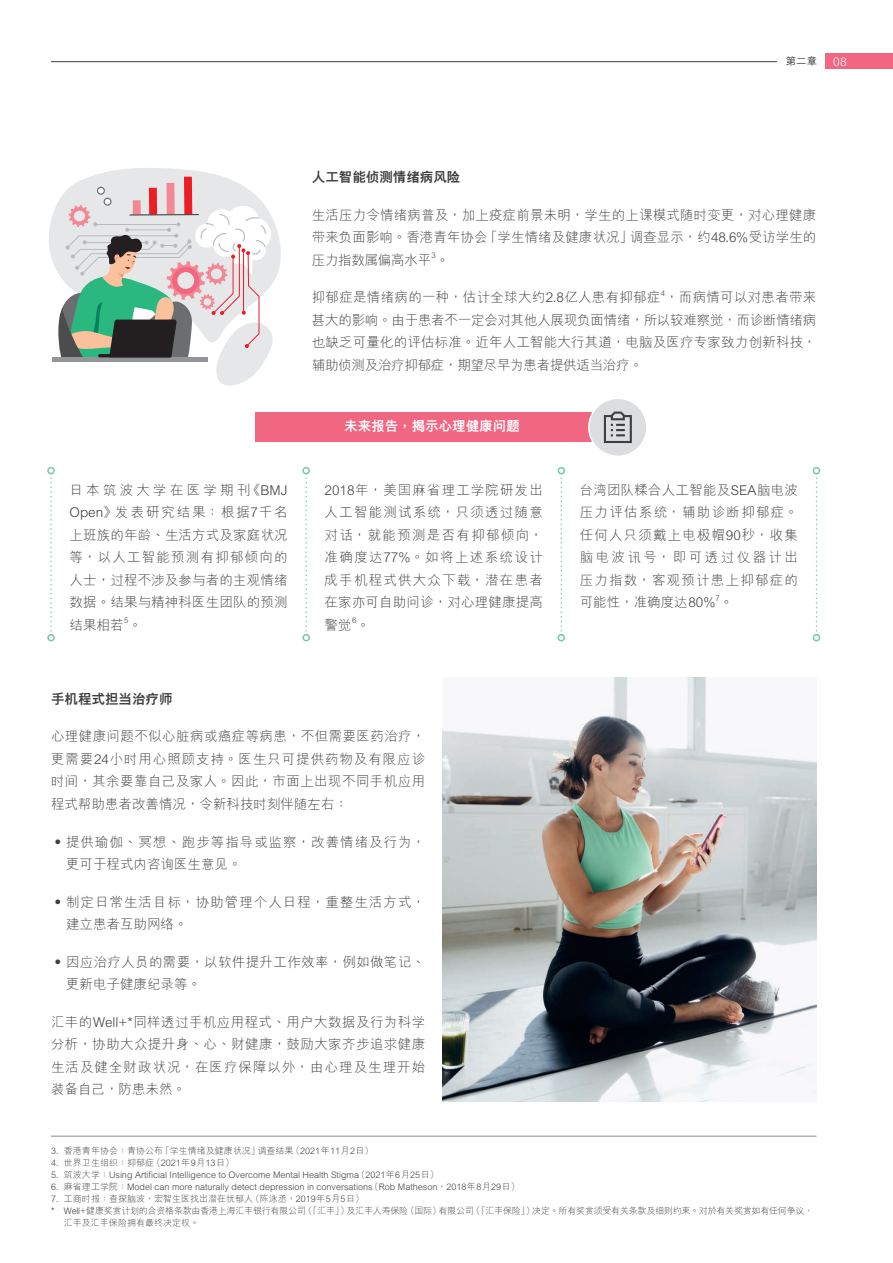
<style>
.page{position:relative;width:893px;height:1263px;background:#fff}
.page>*{position:absolute;margin:0;border:0;box-sizing:border-box;transform-origin:0 0}
.t1{font:300 13.5px/22.5px "M Hei PR Cfor HSBC";letter-spacing:.02em;color:#3e3e3f;text-align:justify}
.t2{font:300 13.5px/22.5px "M Hei PR Cfor HSBC";letter-spacing:.075em;color:#3e3e3f}
.t3{font:800 13.5px "M Hei PR Cfor HSBC";color:#3e3e3f}
.t4{font:800 13.5px "M Hei PR Cfor HSBC";color:#fff}
.t5{font:300 12px "M Hei PR Cfor HSBC";color:#fff}
.t6{font:500 10.5px "M Hei PR Cfor HSBC";color:#3e3e3f}
.t7{font:300 9px "M Hei PR Cfor HSBC";color:#3e3e3f}
.t8{font:300 9px "M Hei PR Cfor HSBC";letter-spacing:-.025em;color:#3e3e3f}
.t9{font:300 7.8px "M Hei PR Cfor HSBC";color:#3e3e3f}
.s1{font-family:"M Hei H Kfor HSBC"}
</style>
<div class="page">
<div style="left:825px;top:53px;width:68px;height:16px;background:#f16681"></div>
<hr style="left:51px;top:61px;width:726px;height:1px;background:#3e3e3f">
<div style="left:255px;top:412px;width:357px;height:30px;background:#f16681"></div>
<img style="left:442px;top:677px;width:374px;height:424px">
<svg style="left:305px;top:474px;width:2px;height:160px"></svg>
<div style="left:302px;top:467px;width:8px;height:7px;border:2px solid #77c9ac;border-radius:50%"></div>
<div style="left:302px;top:634px;width:8px;height:7px;border:2px solid #77c9ac;border-radius:50%"></div>
<svg style="left:50px;top:474px;width:2px;height:160px"></svg>
<div style="left:47px;top:467px;width:8px;height:7px;border:2px solid #77c9ac;border-radius:50%"></div>
<div style="left:47px;top:634px;width:8px;height:7px;border:2px solid #77c9ac;border-radius:50%"></div>
<svg style="left:816px;top:474px;width:1px;height:160px"></svg>
<div style="left:813px;top:467px;width:7px;height:7px;border:2px solid #77c9ac;border-radius:50%"></div>
<div style="left:813px;top:634px;width:7px;height:7px;border:2px solid #77c9ac;border-radius:50%"></div>
<svg style="left:561px;top:474px;width:1px;height:160px"></svg>
<div style="left:558px;top:467px;width:7px;height:7px;border:2px solid #77c9ac;border-radius:50%"></div>
<div style="left:558px;top:634px;width:7px;height:7px;border:2px solid #77c9ac;border-radius:50%"></div>
<svg style="left:49px;top:168px;width:232px;height:218px"></svg>
<div style="left:589px;top:398px;width:58px;height:58px;background:#dcdddf;border-radius:50%"></div>
<div style="left:588px;top:397px;width:60px;height:60px;border:2px solid #fff;border-radius:50%"></div>
<svg style="left:604px;top:412px;width:28px;height:31px"></svg>
<hr style="left:51px;top:1135px;width:765px;height:2px;background:#939598">
<p class="t6" style="left:786px;top:55px;width:33px">第二章</p>
<p class="t5" style="left:833px;top:55px;width:15px">08</p>
<p class="t3" style="left:312px;top:170px;width:150px">人工智能侦测情绪病风险</p>
<p class="t1" style="left:312px;top:204px;width:506px">生活压力令情绪病普及<span class="s1">，</span>加上疫症前景未明<span class="s1">，</span>学生的上课模式随时变更<span class="s1">，</span>对心理健康带来负面影响<span class="s1">。</span>香港青年协会「学生情绪及健康状况」调查显示<span class="s1">，</span>约48.6%受访学生的压力指数属偏高水平<span class="s1">。</span></p>
<p class="t9" style="left:432px;top:251px;width:6px">3</p>
<p class="t1" style="left:312px;top:286px;width:506px">抑郁症是情绪病的一种<span class="s1">，</span>估计全球大约2.8亿人患有抑郁症<span class="s1">，</span>而病情可以对患者带来</p>
<p class="t9" style="left:661px;top:289px;width:6px">4</p>
<p class="t1" style="left:312px;top:309px;width:506px">甚大的影响<span class="s1">。</span>由于患者不一定会对其他人展现负面情绪<span class="s1">，</span>所以较难察觉<span class="s1">，</span>而诊断情绪病也缺乏可量化的评估标准<span class="s1">。</span>近年人工智能大行其道<span class="s1">，</span>电脑及医疗专家致力创新科技<span class="s1">，</span>辅助侦测及治疗抑郁症<span class="s1">，</span>期望尽早为患者提供适当治疗<span class="s1">。</span></p>
<p class="t1" style="left:70px;top:479px;width:220px">日本筑波大学在医学期刊《BMJ Open》发表研究结果<span class="s1">：</span>根据7千名上班族的年龄丶生活方式及家庭状况等<span class="s1">，</span>以人工智能预测有抑郁倾向的人士<span class="s1">，</span>过程不涉及参与者的主观情绪数据<span class="s1">。</span>结果与精神科医生团队的预测结果相若<span class="s1">。</span></p>
<p class="t9" style="left:124px;top:616px;width:6px">5</p>
<p class="t4" style="left:344px;top:418px;width:177px">未来报告<span class="s1">，</span>揭示心理健康问题</p>
<p class="t1" style="left:325px;top:479px;width:220px">2018年<span class="s1">，</span>美国麻省理工学院研发出人工智能测试系统<span class="s1">，</span>只须透过随意对话<span class="s1">，</span>就能预测是否有抑郁倾向<span class="s1">，</span>准确度达77%<span class="s1">。</span>如将上述系统设计成手机程式供大众下载<span class="s1">，</span>潜在患者在家亦可自助问诊<span class="s1">，</span>对心理健康提高警觉<span class="s1">。</span></p>
<p class="t9" style="left:352px;top:616px;width:6px">6</p>
<p class="t3" style="left:51px;top:691px;width:123px">手机程式担当治疗师</p>
<p class="t1" style="left:51px;top:726px;width:376px">心理健康问题不似心脏病或癌症等病患<span class="s1">，</span>不但需要医药治疗<span class="s1">，</span>更需要24小时用心照顾支持<span class="s1">。</span>医生只可提供药物及有限应诊时间<span class="s1">，</span>其余要靠自己及家人<span class="s1">。</span>因此<span class="s1">，</span>市面上出现不同手机应用程式帮助患者改善情况<span class="s1">，</span>令新科技时刻伴随左右<span class="s1">：</span></p>
<p class="t2" style="left:66px;top:831px;width:361px;text-indent:-15px"><span class="s1">•</span> 提供瑜伽丶冥想丶跑步等指导或监察<span class="s1">，</span>改善情绪及行为<span class="s1">，</span>更可于程式内咨询医生意见<span class="s1">。</span></p>
<p class="t2" style="left:66px;top:891px;width:361px;text-indent:-15px"><span class="s1">•</span> 制定日常生活目标<span class="s1">，</span>协助管理个人日程<span class="s1">，</span>重整生活方式<span class="s1">，</span>建立患者互助网络<span class="s1">。</span></p>
<p class="t1" style="left:66px;top:951px;width:361px;text-indent:-15px"><span class="s1">•</span> 因应治疗人员的需要<span class="s1">，</span>以软件提升工作效率<span class="s1">，</span>例如做笔记丶更新电子健康纪录等<span class="s1">。</span></p>
<p class="t1" style="left:51px;top:1011px;width:376px">汇丰的Well+*同样透过手机应用程式丶用户大数据及行为科学分析<span class="s1">，</span>协助大众提升身丶心丶财健康<span class="s1">，</span>鼓励大家齐步追求健康生活及健全财政状况<span class="s1">，</span>在医疗保障以外<span class="s1">，</span>由心理及生理开始装备自己<span class="s1">，</span>防患未然<span class="s1">。</span></p>
<p class="t1" style="left:580px;top:479px;width:220px">台湾团队糅合人工智能及SEA脑电波压力评估系统<span class="s1">，</span>辅助诊断抑郁症<span class="s1">。</span>任何人只须戴上电极帽90秒<span class="s1">，</span>收集脑电波讯号<span class="s1">，</span>即可透过仪器计出压力指数<span class="s1">，</span>客观预计患上抑郁症的可能性<span class="s1">，</span>准确度达80% <span class="s1">。</span></p>
<p class="t9" style="left:715px;top:594px;width:6px">7</p>
<p class="t7" style="left:51px;top:1146px;width:324px">3. 香港青年协会<span class="s1">：</span>青协公布「学生情绪及健康状况」调查结果（2021年11月2日）</p>
<p class="t7" style="left:51px;top:1158px;width:184px">4. 世界卫生组织<span class="s1">：</span>抑郁症（2021年9月13日）</p>
<p class="t7" style="left:51px;top:1170px;width:389px">5. 筑波大学<span class="s1">：</span>Using Artificial Intelligence to Overcome Mental Health Stigma（2021年6月25日）</p>
<p class="t7" style="left:51px;top:1182px;width:470px">6. 麻省理工学院<span class="s1">：</span>Model can more naturally detect depression in conversations（Rob Matheson<span class="s1">，</span>2018年8月29日）</p>
<p class="t7" style="left:51px;top:1194px;width:314px">7. 工商时报<span class="s1">：</span>查探脑波<span class="s1">，</span>宏智生医找出潜在忧郁人（陈泳丞<span class="s1">，</span>2019年5月5日）</p>
<p class="t8" style="left:51px;top:1206px;width:763px">* Well+健康奖赏计划的合资格条款由香港上海汇丰银行有限公司（「汇丰」）及汇丰人寿保险（国际）有限公司（「汇丰保险」）决定<span class="s1">。</span>所有奖赏须受有关条款及细则约束<span class="s1">。</span>对於有关奖赏如有任何争议<span class="s1">，</span></p>
<p class="t7" style="left:64px;top:1218px;width:136px">汇丰及汇丰保险拥有最终决定权<span class="s1">。</span></p>
</div>
